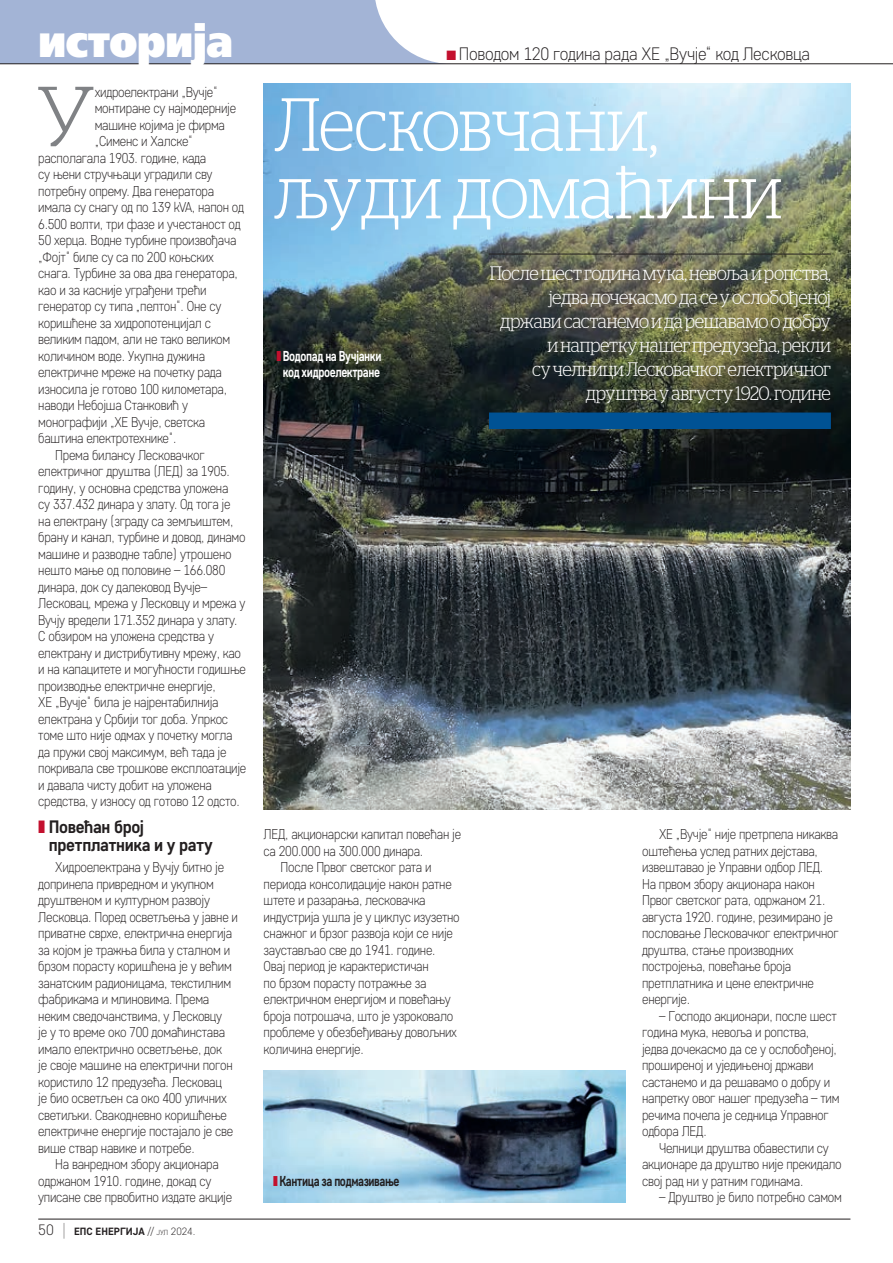
<style>
.page{position:relative;width:893px;height:1263px;background:#fff}
.page>*{position:absolute;margin:0;border:0;box-sizing:border-box;transform-origin:0 0}
.t1{font:300 84.9px "Stag LC";color:#808285}
.t2{font:300 75px/67.5px "Stag LC";letter-spacing:-.01em;color:#fff;scale:.9 1}
.t3{font:45px "Free Set Extra Bold C";letter-spacing:-.015em;color:#fff;scale:.9 1}
.t4{font:300 19.5px/24px "Stag LC";letter-spacing:-.02em;color:#fff;text-align:right;scale:.9 1}
.t5{font:300 18px "Core Sans D25";letter-spacing:-.02em;color:#231f20;scale:.95 1}
.t6{font:700 18px/18px "Core Sans D55";letter-spacing:-.02em;color:#231f20;scale:.95 1}
.t7{font:700 14.4px/16.5px "Core Sans D55";letter-spacing:-.035em;color:#fff;text-align:center;scale:.8 1}
.t8{font:700 14.4px "Core Sans D55";letter-spacing:-.03em;color:#231f20;scale:.8 1}
.t9{font:300 14.25px/16.5px "Core Sans D25";letter-spacing:-.02em;color:#231f20;scale:.9 1}
.t10{font:700 10.5px "Core Sans D55";color:#231f20}
.s1{color:#c3102e}
.s2{font-family:"Core Sans D25";font-weight:300;font-size:15px}
.s3{font-family:"Core Sans D15";font-weight:100;font-size:18px}
.s4{font-family:"Core Sans D25";font-weight:300}
.s5{font-family:"Core Sans D25";font-weight:300;font-size:7.35px}
</style>
<div class="page">
<svg style="left:0;top:0;width:451px;height:64px;background:#adbbd9"></svg>
<hr style="left:38px;top:1219px;width:812px;height:1px;background:#231f20">
<hr style="left:0;top:64px;width:893px;height:1px;background:#231f20">
<img style="left:264px;top:84px;width:586px;height:726px">
<img style="left:264px;top:1070px;width:361px;height:132px">
<hr style="left:489px;top:254px;width:342px;height:1px;background:#231f20">
<div style="left:489px;top:412px;width:342px;height:17px;background:#005294"></div>
<h3 class="t3" style="left:38px;top:15px;width:217px">историја</h3>
<h1 class="t1" style="left:37px;top:55px;width:59px">У</h1>
<p class="t9" style="left:95px;top:83px;width:138px">хидроелектрани „Вучје“</p>
<p class="t9" style="left:95px;top:100px;width:159px">монтиране су најмодерније</p>
<p class="t9" style="left:95px;top:116px;width:146px">машине којима је фирма</p>
<p class="t9" style="left:95px;top:133px;width:111px">„Сименс и Халске“</p>
<p class="t9" style="left:38px;top:149px;width:188px">располагала 1903. године, када</p>
<p class="t9" style="left:38px;top:166px;width:195px">су њени стручњаци уградили сву</p>
<p class="t9" style="left:38px;top:182px;width:197px">потребну опрему. Два генератора</p>
<p class="t9" style="left:38px;top:199px;width:230px">имала су снагу од по 139 kVA, напон од</p>
<p class="t9" style="left:38px;top:215px;width:227px">6.500 волти, три фазе и учестаност од</p>
<p class="t9" style="left:38px;top:232px;width:222px">50 херца. Водне турбине произвођача</p>
<p class="t9" style="left:38px;top:248px;width:197px">„Фојт“ биле су са по 200 коњских</p>
<p class="t9" style="left:38px;top:265px;width:223px">снага. Турбине за ова два генератора,</p>
<p class="t9" style="left:38px;top:281px;width:188px">као и за касније уграђени трећи</p>
<p class="t9" style="left:38px;top:298px;width:205px">генератор су типа „пелтон“. Оне су</p>
<p class="t9" style="left:38px;top:314px;width:193px">коришћене за хидропотенцијал с</p>
<p class="t9" style="left:38px;top:331px;width:215px">великим падом, али не тако великом</p>
<p class="t9" style="left:38px;top:347px;width:187px">количином воде. Укупна дужина</p>
<p class="t9" style="left:38px;top:364px;width:206px">електричне мреже на почетку рада</p>
<p class="t9" style="left:38px;top:380px;width:211px">износила је готово 100 километара,</p>
<p class="t9" style="left:38px;top:397px;width:168px">наводи Небојша Станковић у</p>
<p class="t9" style="left:38px;top:413px;width:187px">монографији „ХЕ Вучје, светска</p>
<p class="t9" style="left:38px;top:430px;width:155px">баштина електротехнике“.</p>
<p class="t9" style="left:55px;top:446px;width:168px">Према билансу Лесковачког</p>
<p class="t9" style="left:38px;top:463px;width:214px">електричног друштва (ЛЕД) за 1905.</p>
<p class="t9" style="left:38px;top:479px;width:213px">годину, у основна средства уложена</p>
<p class="t9" style="left:38px;top:496px;width:215px">су 337.432 динара у злату. Од тога је</p>
<p class="t9" style="left:38px;top:512px;width:218px">на електрану (зграду са земљиштем,</p>
<p class="t9" style="left:38px;top:529px;width:232px">брану и канал, турбине и довод, динамо</p>
<p class="t9" style="left:38px;top:545px;width:216px">машине и разводне табле) утрошено</p>
<p class="t9" style="left:38px;top:562px;width:209px">нешто мање од половине – 166.080</p>
<p class="t9" style="left:38px;top:578px;width:189px">динара, док су далековод Вучје–</p>
<p class="t9" style="left:38px;top:595px;width:231px">Лесковац, мрежа у Лесковцу и мрежа у</p>
<p class="t9" style="left:38px;top:611px;width:223px">Вучју вредели 171.352 динара у злату.</p>
<p class="t9" style="left:38px;top:628px;width:197px">С обзиром на уложена средства у</p>
<p class="t9" style="left:38px;top:644px;width:227px">електрану и дистрибутивну мрежу, као</p>
<p class="t9" style="left:38px;top:661px;width:232px">и на капацитете и могућности годишње</p>
<p class="t9" style="left:38px;top:677px;width:199px">производње електричне енергије,</p>
<p class="t9" style="left:38px;top:694px;width:202px">ХЕ „Вучје“ била је најрентабилнија</p>
<p class="t9" style="left:38px;top:710px;width:212px">електрана у Србији тог доба. Упркос</p>
<p class="t9" style="left:38px;top:727px;width:217px">томе што није одмах у почетку могла</p>
<p class="t9" style="left:38px;top:743px;width:211px">да пружи свој максимум, већ тада је</p>
<p class="t9" style="left:38px;top:760px;width:233px">покривала све трошкове експлоатације</p>
<p class="t9" style="left:38px;top:776px;width:194px">и давала чисту добит на уложена</p>
<p class="t9" style="left:38px;top:793px;width:225px">средства, у износу од готово 12 одсто.</p>
<p class="t6" style="left:49px;top:817px;width:174px;text-indent:-11px"><span class="s1">❚</span> Повећан број претплатника и у рату</p>
<p class="t9" style="left:38px;top:859px;width:224px;text-indent:17px">Хидроелектрана у Вучју битно је допринела привредном и укупном друштвеном и културном развоју Лесковца. Поред осветљења у јавне и приватне сврхе, електрична енергија за којом је тражња била у сталном и брзом порасту коришћена је у већим занатским радионицама, текстилним фабрикама и млиновима. Према неким сведочанствима, у Лесковцу<br>је у то време око 700 домаћинстава имало електрично осветљење, док<br>је своје машине на електрични погон користило 12 предузећа. Лесковац<br>је био осветљен са око 400 уличних светиљки. Свакодневно коришћење електричне енергије постајало је све више ствар навике и потребе.</p>
<p class="t9" style="left:38px;top:1156px;width:217px;text-indent:17px">На ванредном збору акционара одржаном 1910. године, докад су уписане све првобитно издате акције</p>
<p class="t10" style="left:38px;top:1225px;width:159px"><span class="s2">50</span> <span class="s3">|</span> ЕПС ЕНЕРГИЈА <span class="s4">//</span> <span class="s5">јул</span> <span class="s4">2024.</span></p>
<p class="t5" style="left:446px;top:43px;width:384px"><span class="s1">■</span> Поводом 120 година рада ХЕ „Вучје“ код Лесковца</p>
<h2 class="t2" style="left:274px;top:84px;width:566px">Лесковчани, људи домаћини</h2>
<h3 class="t4" style="left:490px;top:259px;width:380px">После шест година мука, невоља и ропства, једва дочекасмо да се у ослобођеној држави састанемо и да решавамо о добру и напретку нашег предузећа, рекли<br>су челници Лесковачког електричног друштва у августу 1920. године</h3>
<p class="t7" style="left:276px;top:347px;width:133px"><span class="s1">❚</span> Водопад на Вучјанки код хидроелектране</p>
<p class="t9" style="left:264px;top:826px;width:221px">ЛЕД, акционарски капитал повећан је</p>
<p class="t9" style="left:264px;top:842px;width:179px">са 200.000 на 300.000 динара.</p>
<p class="t9" style="left:281px;top:859px;width:169px">После Првог светског рата и</p>
<p class="t9" style="left:264px;top:875px;width:211px">периода консолидације након ратне</p>
<p class="t9" style="left:264px;top:892px;width:182px">штете и разарања, лесковачка</p>
<p class="t9" style="left:264px;top:908px;width:219px">индустрија ушла је у циклус изузетно</p>
<p class="t9" style="left:264px;top:925px;width:212px">снажног и брзог развоја који се није</p>
<p class="t9" style="left:264px;top:941px;width:193px">заустављао све до 1941. године.</p>
<p class="t9" style="left:264px;top:958px;width:185px">Овај период је карактеристичан</p>
<p class="t9" style="left:264px;top:974px;width:183px">по брзом порасту потражње за</p>
<p class="t9" style="left:264px;top:991px;width:210px">електричном енергијом и повећању</p>
<p class="t9" style="left:264px;top:1007px;width:212px">броја потрошача, што је узроковало</p>
<p class="t9" style="left:264px;top:1024px;width:216px">проблеме у обезбеђивању довољних</p>
<p class="t9" style="left:264px;top:1040px;width:113px">количина енергије.</p>
<p class="t8" style="left:273px;top:1171px;width:160px"><span class="s1">❚</span> Кантица за подмазивање</p>
<p class="t9" style="left:642px;top:826px;width:220px;text-indent:17px">ХЕ „Вучје“ није претрпела никаква оштећења услед ратних дејстава, извештавао је Управни одбор ЛЕД.<br>На првом збору акционара након<br>Првог светског рата, одржаном 21. августа 1920. године, резимирано је пословање Лесковачког електричног друштва, стање производних постројења, повећање броја претплатника и цене електричне енергије.</p>
<p class="t9" style="left:642px;top:1007px;width:221px;text-indent:17px">– Господо акционари, после шест година мука, невоља и ропства,<br>једва дочекасмо да се у ослобођеној, проширеној и уједињеној држави састанемо и да решавамо о добру и напретку овог нашег предузећа – тим речима почела је седница Управног одбора ЛЕД.</p>
<p class="t9" style="left:642px;top:1139px;width:223px;text-indent:17px">Челници друштва обавестили су акционаре да друштво није прекидало свој рад ни у ратним годинама.</p>
<p class="t9" style="left:659px;top:1189px;width:205px">– Друштво је било потребно самом</p>
</div>
